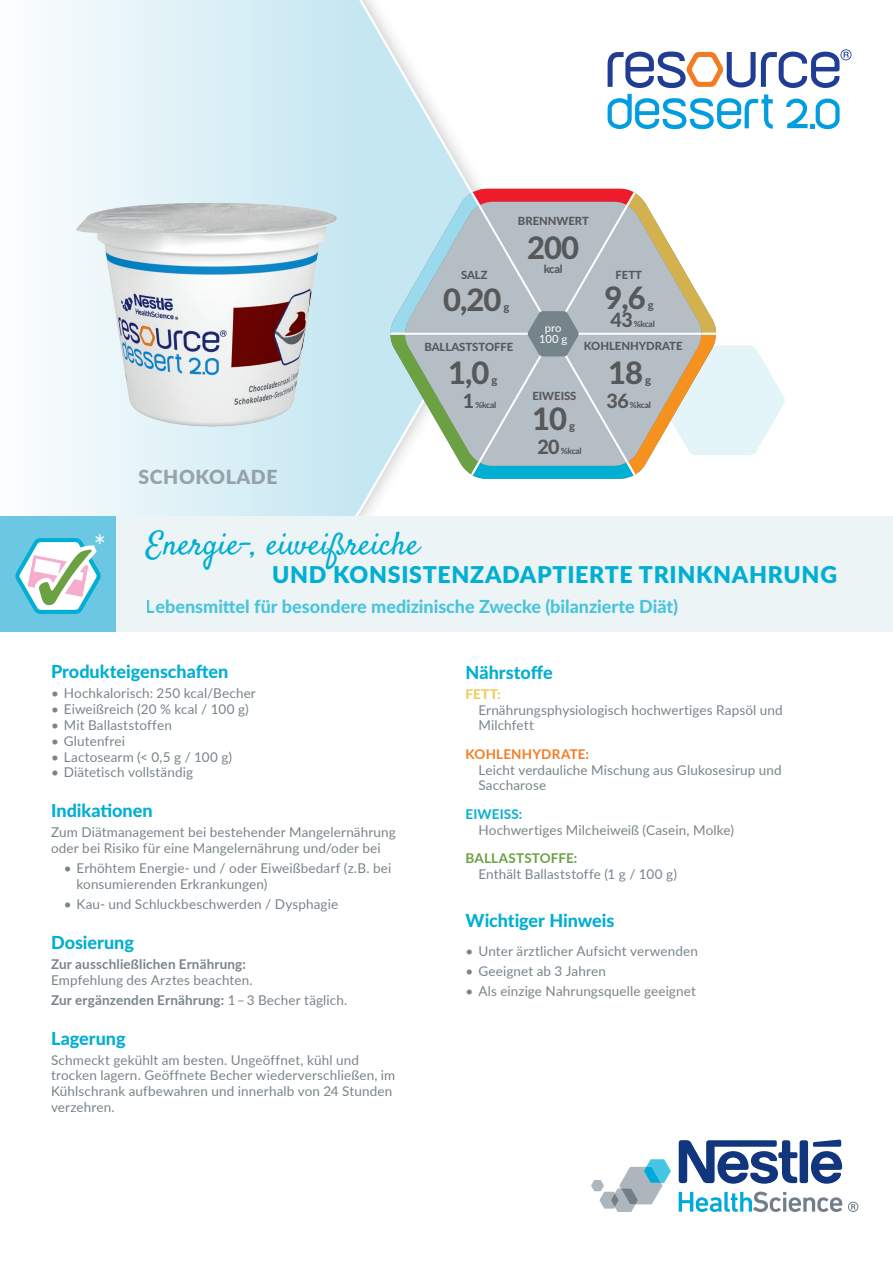
<style>
.page{position:relative;width:893px;height:1263px;background:#fff}
.page>*{position:absolute;margin:0;border:0;box-sizing:border-box;transform-origin:0 0}
.t1{font:32.55px "Satisfy";color:#01afd2}
.t2{font:800 30.9px "Lato";letter-spacing:-.03em;color:#57585a}
.t3{font:29.7px "Lato";color:#fff}
.t4{font:900 23.1px "Lato";letter-spacing:.03em;color:#01afd2}
.t5{font:800 19.65px "Lato";color:#57585a}
.t6{font:900 19.5px "Lato";letter-spacing:.03em;color:#79848a}
.t7{font:800 18px "Lato";color:#01afd2}
.t8{font:13.5px/15.8px "Lato";letter-spacing:.01em;color:#79848a}
.t9{font:700 13.5px "Lato";letter-spacing:.01em;color:#79848a}
.t10{font:700 13.5px "Lato";letter-spacing:.01em;color:#f47b21}
.t11{font:700 13.5px "Lato";letter-spacing:.01em;color:#6ba043}
.t12{font:700 13.5px "Lato";letter-spacing:.01em;color:#01afd2}
.t13{font:800 13.5px "Lato";color:#f2cb5e}
.t14{font:800 11.25px "Lato";color:#57585a}
.t15{font:11.25px/11.2px "Lato";color:#fff;text-align:center}
.t16{font:800 8.4px "Lato";letter-spacing:-.03em;color:#57585a}
.s1{color:#6ba043}
.s2{font-weight:700}
</style>
<div class="page">
<svg style="left:354px;top:0;width:154px;height:516px"></svg>
<div style="left:51px;top:516px;width:842px;height:115px;background:#edf4f6"></div>
<div style="left:0;top:516px;width:116px;height:115px;background:#6cc8e2"></div>
<svg style="left:591px;top:1159px;width:80px;height:53px"></svg>
<svg style="left:679px;top:1191px;width:163px;height:21px"></svg>
<svg style="left:679px;top:1139px;width:163px;height:45px"></svg>
<svg style="left:848px;top:1201px;width:10px;height:11px"></svg>
<div style="left:0;top:0;width:354px;height:516px;background:linear-gradient(to right,#fdfefe,#c5e7f2)"></div>
<svg style="left:15px;top:538px;width:86px;height:76px"></svg>
<img style="left:73px;top:162px;width:268px;height:272px">
<svg style="left:608px;top:49px;width:244px;height:39px"></svg>
<svg style="left:786px;top:99px;width:54px;height:30px"></svg>
<svg style="left:608px;top:94px;width:165px;height:35px"></svg>
<svg style="left:386px;top:189px;width:399px;height:290px"></svg>
<p class="t14" style="left:518px;top:212px;width:72px">BRENNWERT</p>
<h2 class="t2" style="left:527px;top:225px;width:54px">200</h2>
<p class="t14" style="left:544px;top:261px;width:20px">kcal</p>
<p class="t14" style="left:461px;top:267px;width:28px">SALZ</p>
<h2 class="t2" style="left:443px;top:276px;width:60px">0,20</h2>
<p class="t14" style="left:615px;top:267px;width:28px">FETT</p>
<h2 class="t2" style="left:604px;top:274px;width:43px">9,6</h2>
<p class="t14" style="left:648px;top:296px;width:7px">g</p>
<p class="t14" style="left:503px;top:298px;width:7px">g</p>
<h3 class="t5" style="left:611px;top:305px;width:24px">43</h3>
<p class="t16" style="left:634px;top:318px;width:22px">%kcal</p>
<p class="t15" style="left:539px;top:321px;width:30px">pro<br>100 g</p>
<p class="t14" style="left:424px;top:339px;width:91px">BALLASTSTOFFE</p>
<p class="t14" style="left:584px;top:338px;width:100px">KOHLENHYDRATE</p>
<h3 class="t6" style="left:139px;top:462px;width:141px">SCHOKOLADE</h3>
<h2 class="t2" style="left:448px;top:350px;width:43px">1,0</h2>
<p class="t14" style="left:492px;top:372px;width:7px">g</p>
<h2 class="t2" style="left:608px;top:350px;width:36px">18</h2>
<p class="t14" style="left:645px;top:372px;width:7px">g</p>
<h3 class="t5" style="left:463px;top:387px;width:13px">1</h3>
<p class="t16" style="left:475px;top:399px;width:22px">%kcal</p>
<p class="t14" style="left:532px;top:387px;width:46px">EIWEISS</p>
<h2 class="t2" style="left:532px;top:395px;width:36px">10</h2>
<p class="t14" style="left:569px;top:417px;width:7px">g</p>
<h3 class="t5" style="left:607px;top:387px;width:24px">36</h3>
<p class="t16" style="left:630px;top:399px;width:22px">%kcal</p>
<h3 class="t5" style="left:537px;top:432px;width:24px">20</h3>
<p class="t16" style="left:561px;top:444px;width:22px">%kcal</p>
<h1 class="t1" style="left:146px;top:524px;width:275px">Energie-, eiweißreiche</h1>
<h3 class="t3" style="left:94px;top:525px;width:14px">*</h3>
<h3 class="t4" style="left:36px;top:557px;width:802px"><span class="s1">✓</span> UND KONSISTENZADAPTIERTE TRINKNAHRUNG</h3>
<h3 class="t7" style="left:146px;top:593px;width:534px">Lebensmittel für besondere medizinische Zwecke (bilanzierte Diät)</h3>
<h3 class="t7" style="left:51px;top:658px;width:179px">Produkteigenschaften</h3>
<p class="t8" style="left:51px;top:685px;width:206px">• Hochkalorisch: 250 kcal/Becher</p>
<p class="t8" style="left:51px;top:701px;width:199px">• Eiweißreich (20 % kcal / 100 g)</p>
<p class="t8" style="left:51px;top:717px;width:122px">• Mit Ballaststoffen</p>
<p class="t8" style="left:51px;top:732px;width:75px">• Glutenfrei</p>
<p class="t8" style="left:51px;top:748px;width:183px">• Lactosearm (&lt; 0,5 g / 100 g)</p>
<p class="t8" style="left:51px;top:764px;width:144px">• Diätetisch vollständig</p>
<h3 class="t7" style="left:51px;top:797px;width:103px">Indikationen</h3>
<p class="t8" style="left:51px;top:824px;width:346px">Zum Diätmanagement bei bestehender Mangelernährung oder bei Risiko für eine Mangelernährung und/oder bei</p>
<p class="t8" style="left:77px;top:860px;width:316px;text-indent:-13px">• Erhöhtem Energie- und / oder Eiweißbedarf (z.B. bei konsumierenden Erkrankungen)</p>
<p class="t8" style="left:64px;top:895px;width:276px">• Kau- und Schluckbeschwerden / Dysphagie</p>
<h3 class="t7" style="left:51px;top:929px;width:84px">Dosierung</h3>
<p class="t9" style="left:51px;top:954px;width:196px">Zur ausschließlichen Ernährung:</p>
<p class="t8" style="left:51px;top:969px;width:298px;line-height:20px">Empfehlung des Arztes beachten.<br><span class="s2">Zur ergänzenden Ernährung:</span> 1 – 3 Becher täglich.</p>
<h3 class="t7" style="left:51px;top:1024px;width:76px">Lagerung</h3>
<p class="t8" style="left:51px;top:1051px;width:346px">Schmeckt gekühlt am besten. Ungeöffnet, kühl und trocken lagern. Geöffnete Becher wiederverschließen, im Kühlschrank aufbewahren und innerhalb von 24 Stunden verzehren.</p>
<h3 class="t7" style="left:466px;top:659px;width:89px">Nährstoffe</h3>
<p class="t13" style="left:466px;top:684px;width:36px">FETT:</p>
<p class="t8" style="left:478px;top:701px;width:306px">Ernährungsphysiologisch hochwertiges Rapsöl und<br>Milchfett</p>
<p class="t10" style="left:466px;top:744px;width:125px">KOHLENHYDRATE:</p>
<p class="t8" style="left:478px;top:761px;width:305px">Leicht verdauliche Mischung aus Glukosesirup und<br>Saccharose</p>
<p class="t12" style="left:466px;top:804px;width:58px">EIWEISS:</p>
<p class="t8" style="left:478px;top:821px;width:257px">Hochwertiges Milcheiweiß (Casein, Molke)</p>
<p class="t11" style="left:466px;top:848px;width:113px">BALLASTSTOFFE:</p>
<p class="t8" style="left:478px;top:865px;width:200px">Enthält Ballaststoffe (1 g / 100 g)</p>
<h3 class="t7" style="left:466px;top:907px;width:150px">Wichtiger Hinweis</h3>
<p class="t8" style="left:466px;top:942px;width:234px">• Unter ärztlicher Aufsicht verwenden</p>
<p class="t8" style="left:466px;top:962px;width:142px">• Geeignet ab 3 Jahren</p>
<p class="t8" style="left:466px;top:982px;width:232px">• Als einzige Nahrungsquelle geeignet</p>
</div>
